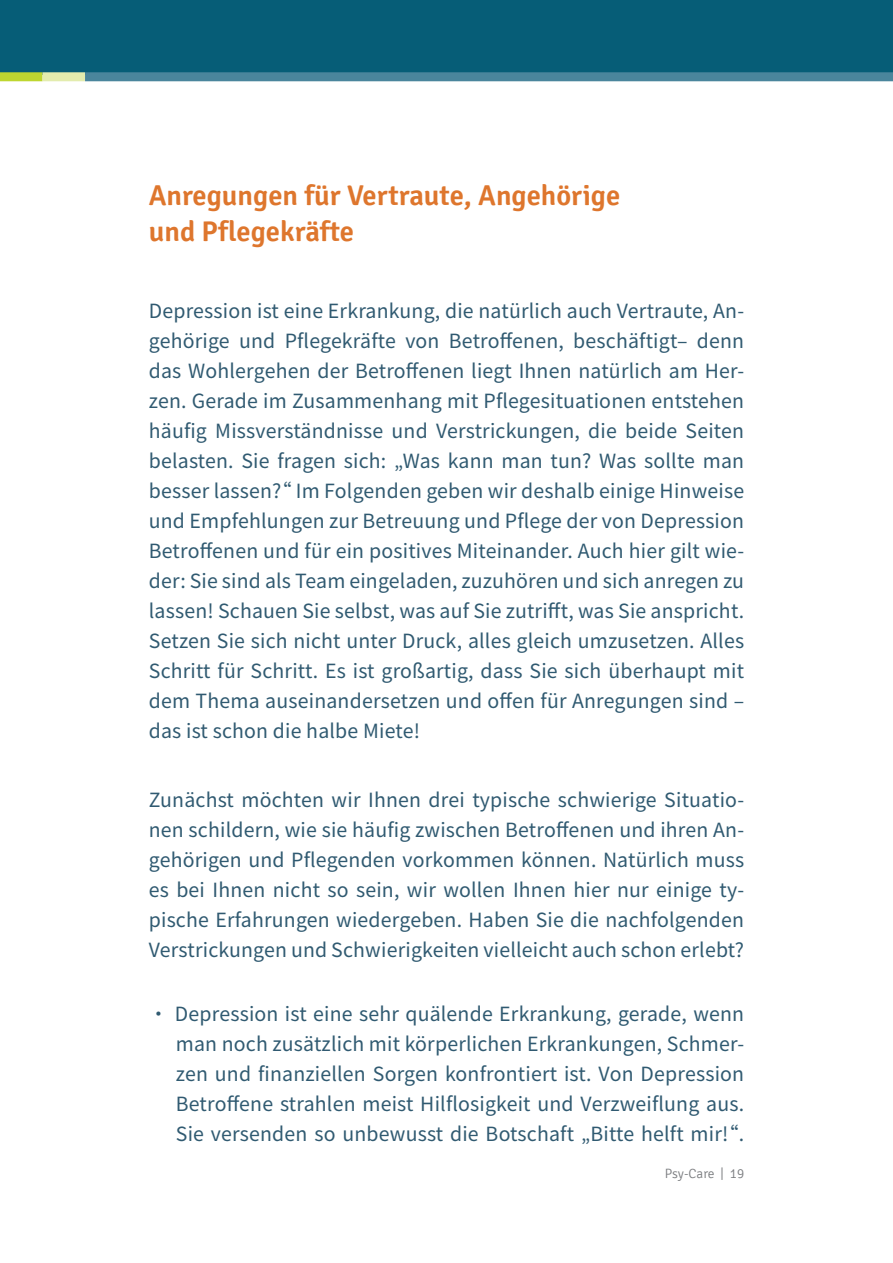
<style>
.page{position:relative;width:893px;height:1263px;background:#fff}
.page>*{position:absolute;margin:0;border:0;box-sizing:border-box;transform-origin:0 0}
.Überschrift_Angehöri{font:600 28.5px/36px "Signika";color:#de762d}
.Text_Angehörige{font:19.5px/30px "Noto Sans SC";letter-spacing:.01em;color:#305a71;text-align:justify}
.t1{font:300 13.5px "Signika";letter-spacing:-.005em;color:#7c7e81}
</style>
<div class="page">
<div style="left:0;top:0;width:893px;height:74px;background:#065d77"></div>
<div style="left:0;top:72px;width:43px;height:9px;background:#bed630"></div>
<div style="left:43px;top:72px;width:42px;height:9px;background:#e3ecae"></div>
<div style="left:85px;top:72px;width:808px;height:9px;background:#4a859c"></div>
<p class="Überschrift_Angehöri" style="left:149px;top:178px;width:473px">Anregungen für Vertraute, Angehörige und Pflegekräfte</p>
<p class="Text_Angehörige" style="left:149px;top:297px;width:597px">Depression ist eine Erkrankung, die natürlich auch Vertraute, An&shy;gehörige und Pflegekräfte von Betroffenen, beschäftigt– denn das Wohlergehen der Betroffenen liegt Ihnen natürlich am Her&shy;zen. Gerade im Zusammenhang mit Pflegesituationen entstehen häufig Missverständnisse und Verstrickungen, die beide Seiten belasten. Sie fragen sich: „Was kann man tun? Was sollte man besser lassen?“ Im Folgenden geben wir deshalb einige Hinweise und Empfehlungen zur Betreuung und Pflege der von Depression Betroffenen und für ein positives Miteinander. Auch hier gilt wie&shy;der: Sie sind als Team eingeladen, zuzuhören und sich anregen zu lassen! Schauen Sie selbst, was auf Sie zutrifft, was Sie anspricht.<br>Setzen Sie sich nicht unter Druck, alles gleich umzusetzen. Alles Schritt für Schritt. Es ist großartig, dass Sie sich überhaupt mit dem Thema auseinandersetzen und offen für Anregungen sind – das ist schon die halbe Miete!</p>
<p class="Text_Angehörige" style="left:149px;top:785px;width:597px">Zunächst möchten wir Ihnen drei typische schwierige Situatio&shy;nen schildern, wie sie häufig zwischen Betroffenen und ihren An&shy;gehörigen und Pflegenden vorkommen können. Natürlich muss es bei Ihnen nicht so sein, wir wollen Ihnen hier nur einige ty&shy;pische Erfahrungen wiedergeben. Haben Sie die nachfolgenden Verstrickungen und Schwierigkeiten vielleicht auch schon erlebt?</p>
<p class="Text_Angehörige" style="left:176px;top:999px;width:570px;text-indent:-27px">• Depression ist eine sehr quälende Erkrankung, gerade, wenn man noch zusätzlich mit körperlichen Erkrankungen, Schmer&shy;zen und finanziellen Sorgen konfrontiert ist. Von Depression Betroffene strahlen meist Hilflosigkeit und Verzweiflung aus.<br>Sie versenden so unbewusst die Botschaft „Bitte helft mir!“.</p>
<p class="t1" style="left:665px;top:1166px;width:81px">Psy-Care | 19</p>
</div>
